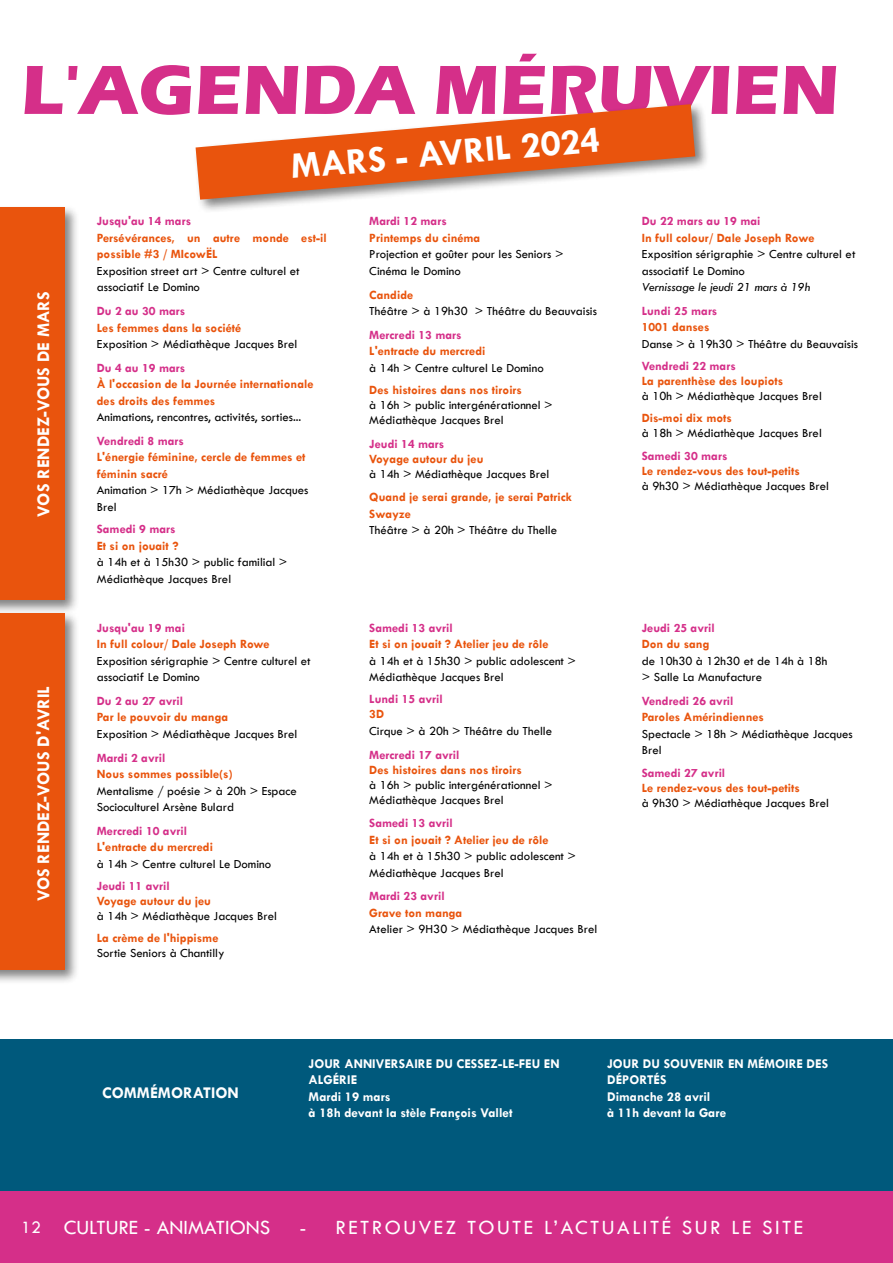
<style>
.page{position:relative;width:893px;height:1263px;background:#fff}
.page>*{position:absolute;margin:0;border:0;box-sizing:border-box;transform-origin:0 0}
.t1{font:700 72px "Eras ITC";color:#d52f89}
.t2{font:700 37.5px "Tw Cen";color:#fff}
.t3{font:21px "Tw Cen";letter-spacing:.12em;color:#fff}
.t4{font:21px "Tw Cen";color:#fff}
.t5{font:700 18px "Tw Cen";color:#fff}
.t6{font:700 16.5px "Tw Cen";color:#fff}
.t7{font:700 13.5px/16.2px "Tw Cen";color:#fff}
.t8{font:12.75px/16.5px "Tw Cen";color:#000}
.t9{font:700 12.75px/16.5px "Tw Cen";color:#e9540d}
.t10{font:700 12.75px "Tw Cen";color:#d52f89}
.t11{font:italic 12.75px "Tw Cen";color:#000}
.s1{font-size:18px}
</style>
<div class="page">
<div style="left:0;top:204px;width:79px;height:411px;background:#000;opacity:.5"></div>
<div style="left:0;top:207px;width:64px;height:393px;background:#e9540d"></div>
<div style="left:0;top:610px;width:79px;height:375px;background:#000;opacity:.5"></div>
<div style="left:0;top:613px;width:64px;height:356px;background:#e9540d"></div>
<div style="left:0;top:1191px;width:893px;height:72px;background:#d52f89"></div>
<div style="left:193px;top:101px;width:517px;height:114px;background:#000;opacity:.5"></div>
<svg style="left:196px;top:104px;width:499px;height:96px;fill:#e9540d"></svg>
<div style="left:0;top:1039px;width:893px;height:152px;background:#00597c"></div>
<h1 class="t1" style="left:21px;top:49px;width:819px">L'AGENDA MÉRUVIEN</h1>
<h2 class="t2" style="left:289px;top:144px;width:312px;rotate:-5deg">MARS - AVRIL 2024</h2>
<h3 class="t5" style="left:33px;top:516px;width:226px;rotate:-90deg">VOS RENDEZ-VOUS DE MARS</h3>
<h3 class="t5" style="left:33px;top:901px;width:217px;rotate:-90deg">VOS RENDEZ-VOUS D'AVRIL</h3>
<p class="t10" style="left:97px;top:214px;width:96px">Jusqu'au 14 mars</p>
<p class="t9" style="left:97px;top:229px;width:231px">Persévérances, un autre monde est-il possible #3 / MIcowËL</p>
<p class="t8" style="left:97px;top:262px;width:204px">Exposition street art &gt; Centre culturel et associatif Le Domino</p>
<p class="t10" style="left:97px;top:303px;width:90px">Du 2 au 30 mars</p>
<p class="t9" style="left:97px;top:319px;width:146px">Les femmes dans la société</p>
<p class="t8" style="left:97px;top:336px;width:202px">Exposition &gt; Médiathèque Jacques Brel</p>
<p class="t10" style="left:97px;top:360px;width:90px">Du 4 au 19 mars</p>
<p class="t9" style="left:97px;top:376px;width:218px">À l'occasion de la Journée internationale des droits des femmes</p>
<p class="t8" style="left:97px;top:409px;width:206px">Animations, rencontres, activités, sorties...</p>
<p class="t10" style="left:97px;top:433px;width:89px">Vendredi 8 mars</p>
<p class="t9" style="left:97px;top:449px;width:210px">L'énergie féminine, cercle de femmes et féminin sacré</p>
<p class="t8" style="left:97px;top:482px;width:213px">Animation &gt; 17h &gt; Médiathèque Jacques<br>Brel</p>
<p class="t10" style="left:97px;top:521px;width:80px">Samedi 9 mars</p>
<p class="t9" style="left:97px;top:537px;width:83px">Et si on jouait ?</p>
<p class="t8" style="left:97px;top:554px;width:192px">à 14h et à 15h30 &gt; public familial &gt;<br>Médiathèque Jacques Brel</p>
<p class="t10" style="left:97px;top:620px;width:90px">Jusqu'au 19 mai</p>
<p class="t9" style="left:97px;top:635px;width:174px">In full colour/ Dale Joseph Rowe</p>
<p class="t8" style="left:97px;top:652px;width:215px">Exposition sérigraphie &gt; Centre culturel et associatif Le Domino</p>
<p class="t10" style="left:97px;top:693px;width:88px">Du 2 au 27 avril</p>
<p class="t9" style="left:97px;top:709px;width:133px">Par le pouvoir du manga</p>
<p class="t8" style="left:97px;top:725px;width:202px">Exposition &gt; Médiathèque Jacques Brel</p>
<p class="t10" style="left:97px;top:750px;width:70px">Mardi 2 avril</p>
<p class="t9" style="left:97px;top:765px;width:137px">Nous sommes possible(s)</p>
<p class="t8" style="left:97px;top:782px;width:202px">Mentalisme / poésie &gt; à 20h &gt; Espace<br>Socioculturel Arsène Bulard</p>
<p class="t10" style="left:97px;top:823px;width:92px">Mercredi 10 avril</p>
<p class="t9" style="left:97px;top:839px;width:118px">L'entracte du mercredi</p>
<p class="t8" style="left:97px;top:855px;width:176px">à 14h &gt; Centre culturel Le Domino</p>
<p class="t10" style="left:97px;top:878px;width:74px">Jeudi 11 avril</p>
<p class="t9" style="left:97px;top:892px;width:116px">Voyage autour du jeu</p>
<p class="t8" style="left:97px;top:908px;width:182px">à 14h &gt; Médiathèque Jacques Brel</p>
<p class="t9" style="left:97px;top:929px;width:123px">La crème de l'hippisme</p>
<p class="t8" style="left:97px;top:945px;width:129px">Sortie Seniors à Chantilly</p>
<p class="t10" style="left:369px;top:214px;width:79px">Mardi 12 mars</p>
<p class="t9" style="left:369px;top:229px;width:113px">Printemps du cinéma</p>
<p class="t8" style="left:369px;top:246px;width:196px">Projection et goûter pour les Seniors &gt;<br>Cinéma le Domino</p>
<p class="t9" style="left:369px;top:286px;width:45px">Candide</p>
<p class="t8" style="left:369px;top:303px;width:229px">Théâtre &gt; à 19h30 &gt; Théâtre du Beauvaisis</p>
<p class="t10" style="left:369px;top:327px;width:94px">Mercredi 13 mars</p>
<p class="t9" style="left:369px;top:343px;width:118px">L'entracte du mercredi</p>
<p class="t8" style="left:369px;top:359px;width:176px">à 14h &gt; Centre culturel Le Domino</p>
<p class="t9" style="left:369px;top:381px;width:154px">Des histoires dans nos tiroirs</p>
<p class="t8" style="left:369px;top:397px;width:185px;line-height:15px">à 16h &gt; public intergénérationnel &gt;<br>Médiathèque Jacques Brel</p>
<p class="t10" style="left:369px;top:436px;width:77px">Jeudi 14 mars</p>
<p class="t9" style="left:369px;top:450px;width:116px">Voyage autour du jeu</p>
<p class="t8" style="left:369px;top:465px;width:182px">à 14h &gt; Médiathèque Jacques Brel</p>
<p class="t9" style="left:369px;top:489px;width:204px">Quand je serai grande, je serai Patrick<br>Swayze</p>
<p class="t8" style="left:369px;top:522px;width:189px">Théâtre &gt; à 20h &gt; Théâtre du Thelle</p>
<p class="t10" style="left:369px;top:620px;width:85px">Samedi 13 avril</p>
<p class="t9" style="left:369px;top:635px;width:181px">Et si on jouait ? Atelier jeu de rôle</p>
<p class="t8" style="left:369px;top:652px;width:208px">à 14h et à 15h30 &gt; public adolescent &gt;<br>Médiathèque Jacques Brel</p>
<p class="t10" style="left:369px;top:692px;width:75px">Lundi 15 avril</p>
<p class="t9" style="left:369px;top:706px;width:16px">3D</p>
<p class="t8" style="left:369px;top:722px;width:184px">Cirque &gt; à 20h &gt; Théâtre du Thelle</p>
<p class="t10" style="left:369px;top:747px;width:92px">Mercredi 17 avril</p>
<p class="t9" style="left:369px;top:761px;width:154px">Des histoires dans nos tiroirs</p>
<p class="t8" style="left:369px;top:777px;width:185px;line-height:15px">à 16h &gt; public intergénérationnel &gt;<br>Médiathèque Jacques Brel</p>
<p class="t10" style="left:369px;top:815px;width:85px">Samedi 13 avril</p>
<p class="t9" style="left:369px;top:831px;width:181px">Et si on jouait ? Atelier jeu de rôle</p>
<p class="t8" style="left:369px;top:848px;width:208px">à 14h et à 15h30 &gt; public adolescent &gt;<br>Médiathèque Jacques Brel</p>
<p class="t10" style="left:369px;top:889px;width:77px">Mardi 23 avril</p>
<p class="t9" style="left:369px;top:904px;width:95px">Grave ton manga</p>
<p class="t8" style="left:369px;top:921px;width:229px">Atelier &gt; 9H30 &gt; Médiathèque Jacques Brel</p>
<p class="t10" style="left:642px;top:214px;width:120px">Du 22 mars au 19 mai</p>
<p class="t9" style="left:642px;top:229px;width:174px">In full colour/ Dale Joseph Rowe</p>
<p class="t8" style="left:642px;top:246px;width:215px">Exposition sérigraphie &gt; Centre culturel et associatif Le Domino</p>
<p class="t11" style="left:642px;top:280px;width:170px">Vernissage le jeudi 21 mars à 19h</p>
<p class="t10" style="left:642px;top:303px;width:77px">Lundi 25 mars</p>
<p class="t9" style="left:642px;top:319px;width:69px">1001 danses</p>
<p class="t8" style="left:642px;top:336px;width:218px">Danse &gt; à 19h30 &gt; Théâtre du Beauvaisis</p>
<p class="t10" style="left:642px;top:358px;width:95px">Vendredi 22 mars</p>
<p class="t9" style="left:642px;top:373px;width:143px">La parenthèse des loupiots</p>
<p class="t8" style="left:642px;top:388px;width:182px">à 10h &gt; Médiathèque Jacques Brel</p>
<p class="t9" style="left:642px;top:410px;width:92px">Dis-moi dix mots</p>
<p class="t8" style="left:642px;top:425px;width:182px">à 18h &gt; Médiathèque Jacques Brel</p>
<p class="t10" style="left:642px;top:448px;width:87px">Samedi 30 mars</p>
<p class="t9" style="left:642px;top:462px;width:160px">Le rendez-vous des tout-petits</p>
<p class="t8" style="left:642px;top:477px;width:189px">à 9h30 &gt; Médiathèque Jacques Brel</p>
<p class="t10" style="left:642px;top:620px;width:74px">Jeudi 25 avril</p>
<p class="t9" style="left:642px;top:635px;width:69px">Don du sang</p>
<p class="t8" style="left:642px;top:652px;width:187px">de 10h30 à 12h30 et de 14h à 18h &gt; Salle La Manufacture</p>
<p class="t10" style="left:642px;top:693px;width:93px">Vendredi 26 avril</p>
<p class="t9" style="left:642px;top:709px;width:124px">Paroles Amérindiennes</p>
<p class="t8" style="left:642px;top:725px;width:212px">Spectacle &gt; 18h &gt; Médiathèque Jacques<br>Brel</p>
<p class="t10" style="left:642px;top:765px;width:85px">Samedi 27 avril</p>
<p class="t9" style="left:642px;top:779px;width:160px">Le rendez-vous des tout-petits</p>
<p class="t8" style="left:642px;top:794px;width:189px">à 9h30 &gt; Médiathèque Jacques Brel</p>
<p class="t6" style="left:102px;top:1082px;width:138px">COMMÉMORATION</p>
<p class="t7" style="left:309px;top:1055px;width:253px">JOUR ANNIVERSAIRE DU CESSEZ-LE-FEU EN<br>ALGÉRIE<br>Mardi 19 mars<br>à 18h devant la stèle François Vallet</p>
<p class="t7" style="left:607px;top:1055px;width:222px">JOUR DU SOUVENIR EN MÉMOIRE DES<br>DÉPORTÉS<br>Dimanche 28 avril<br>à 11h devant la Gare</p>
<h3 class="t4" style="left:21px;top:1215px;width:251px"><span class="s1">12</span> CULTURE - ANIMATIONS</h3>
<h3 class="t3" style="left:299px;top:1215px;width:505px">- RETROUVEZ TOUTE L’ACTUALITÉ SUR LE SITE</h3>
</div>
